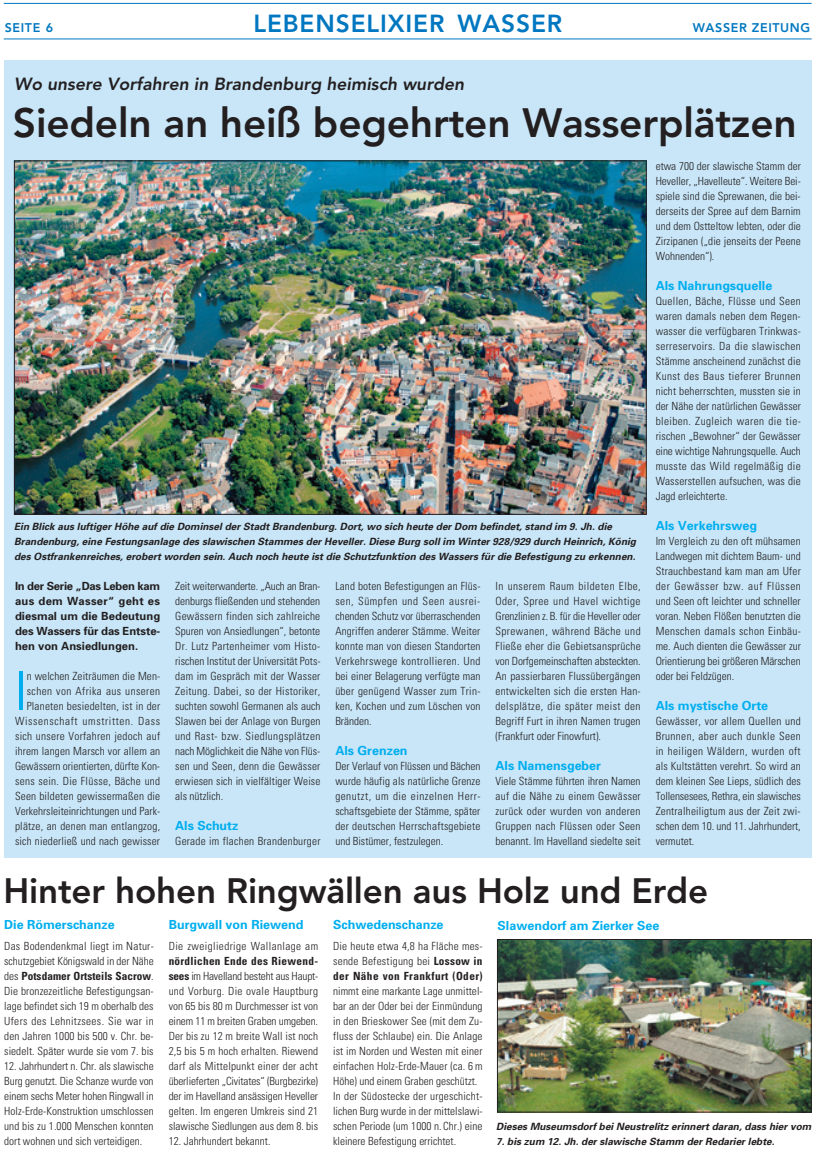
<style>
.page{position:relative;width:815px;height:1152px;background:#fff}
.page>*{position:absolute;margin:0;border:0;box-sizing:border-box;transform-origin:0 0}
.t1{font:300 condensed 52.75px "Univers";color:#00aeef}
.t2{font:800 40.62px "Avenir";letter-spacing:-.005em;color:#231f20}
.t3{font:800 35px "Avenir";letter-spacing:-.005em;color:#231f20}
.t4{font:800 24.5px "Avenir";letter-spacing:.035em;color:#0077c0}
.t5{font:italic 800 17.5px "Avenir";color:#231f20}
.t6{font:700 12.5px "Univers";color:#00aeef}
.t7{font:800 12.5px "Avenir";letter-spacing:.05em;color:#0077c0}
.t8{font:300 condensed 11.25px/15px "Univers";letter-spacing:.01em;color:#231f20;text-align:justify}
.t9{font:700 11.25px/15px "Univers";color:#231f20;text-align:justify}
.t10{font:300 condensed 11.25px "Univers";letter-spacing:.035em;color:#231f20}
.t11{font:italic 700 10px/15px "Univers";color:#231f20}
.s1{font-weight:700}
</style>
<div class="page">
<div style="left:4px;top:60px;width:807px;height:797px;background:#c8e6f8"></div>
<hr style="left:4px;top:3px;width:808px;height:1px;background:#0077c0">
<hr style="left:4px;top:39px;width:808px;height:1px;background:#0077c0">
<img style="left:16px;top:163px;width:628px;height:349px">
<img style="left:499px;top:941px;width:310px;height:169px">
<div style="left:497px;top:939px;width:314px;height:173px;border:1px solid #231f20"></div>
<p class="t7" style="left:5px;top:20px;width:50px">SEITE 6</p>
<h3 class="t4" style="left:253px;top:9px;width:310px">LEBENSELIXIER WASSER</h3>
<p class="t7" style="left:693px;top:20px;width:11px">WASSER</p>
<p class="t7" style="left:752px;top:20px;width:60px">ZEITUNG</p>
<h3 class="t5" style="left:14px;top:74px;width:452px">Wo unsere Vorfahren in Brandenburg heimisch wurden</h3>
<h2 class="t2" style="left:13px;top:99px;width:785px">Siedeln an heiß begehrten Wasserplätzen</h2>
<p class="t11" style="left:14px;top:519px;width:623px">Ein Blick aus luftiger Höhe auf die Dominsel der Stadt Brandenburg. Dort, wo sich heute der Dom befindet, stand im 9. Jh. die<br>Brandenburg, eine Festungsanlage des slawischen Stammes der Heveller. Diese Burg soll im Winter 928/929 durch Heinrich, König des Ostfrankenreiches, erobert worden sein. Auch noch heute ist die Schutzfunktion des Wassers für die Befestigung zu erkennen.</p>
<p class="t9" style="left:15px;top:578px;width:147px">In der Serie „Das Leben kam aus dem Wasser“ geht es diesmal um die Bedeutung des Wassers für das Entste&shy;hen von Ansiedlungen.</p>
<h1 class="t1" style="left:15px;top:659px;width:13px">I</h1>
<p class="t8" style="left:15px;top:668px;width:147px;text-align:right">n welchen Zeiträumen die Men&shy;schen von Afrika aus unseren Planeten besiedelten, ist in der Wissenschaft umstritten. Dass sich unsere Vorfahren jedoch auf ihrem langen Marsch vor allem an Gewässern orientierten, dürfte Kon&shy;sens sein. Die Flüsse, Bäche und Seen bildeten gewissermaßen die Verkehrsleiteinrichtungen und Park&shy;plätze, an denen man entlangzog, sich niederließ und nach gewisser</p>
<p class="t8" style="left:175px;top:578px;width:147px">Zeit weiterwanderte. „Auch an Bran&shy;denburgs fließenden und stehenden Gewässern finden sich zahlreiche Spuren von Ansiedlungen“, betonte Dr. Lutz Partenheimer vom Histo&shy;rischen Institut der Universität Pots&shy;dam im Gespräch mit der Wasser Zeitung. Dabei, so der Historiker, suchten sowohl Germanen als auch Slawen bei der Anlage von Burgen und Rast- bzw. Siedlungsplätzen nach Möglichkeit die Nähe von Flüs&shy;sen und Seen, denn die Gewässer erwiesen sich in vielfältiger Weise als nützlich.</p>
<p class="t6" style="left:175px;top:818px;width:65px">Als Schutz</p>
<p class="t8" style="left:175px;top:833px;width:147px">Gerade im flachen Brandenburger</p>
<p class="t8" style="left:335px;top:578px;width:147px">Land boten Befestigungen an Flüs&shy;sen, Sümpfen und Seen ausrei&shy;chenden Schutz vor überraschenden Angriffen anderer Stämme. Weiter konnte man von diesen Standorten Verkehrswege kontrollieren. Und bei einer Belagerung verfügte man über genügend Wasser zum Trin&shy;ken, Kochen und zum Löschen von Bränden.</p>
<p class="t6" style="left:335px;top:743px;width:74px">Als Grenzen</p>
<p class="t8" style="left:335px;top:758px;width:147px">Der Verlauf von Flüssen und Bächen wurde häufig als natürliche Grenze genutzt, um die einzelnen Herr&shy;schaftsgebiete der Stämme, später der deutschen Herrschaftsgebiete und Bistümer, festzulegen.</p>
<p class="t8" style="left:495px;top:578px;width:147px">In unserem Raum bildeten Elbe, Oder, Spree und Havel wichtige Grenzlinien z.B. für die Heveller oder Sprewanen, während Bäche und Fließe eher die Gebietsansprüche von Dorfgemeinschaften absteckten.<br>An passierbaren Flussübergängen entwickelten sich die ersten Han&shy;delsplätze, die später meist den Begriff Furt in ihren Namen trugen (Frankfurt oder Finowfurt).</p>
<p class="t6" style="left:495px;top:758px;width:107px">Als Namensgeber</p>
<p class="t8" style="left:495px;top:773px;width:147px">Viele Stämme führten ihren Namen auf die Nähe zu einem Gewässer zurück oder wurden von anderen Gruppen nach Flüssen oder Seen benannt. Im Havelland siedelte seit</p>
<p class="t8" style="left:656px;top:158px;width:147px">etwa 700 der slawische Stamm der Heveller, „Havelleute“. Weitere Bei&shy;spiele sind die Sprewanen, die bei&shy;derseits der Spree auf dem Barnim und dem Ostteltow lebten, oder die Zirzipanen („die jenseits der Peene Wohnenden“).</p>
<p class="t6" style="left:656px;top:278px;width:118px">Als Nahrungsquelle</p>
<p class="t8" style="left:656px;top:293px;width:147px">Quellen, Bäche, Flüsse und Seen waren damals neben dem Regen&shy;wasser die verfügbaren Trinkwas&shy;serreservoirs. Da die slawischen Stämme anscheinend zunächst die Kunst des Baus tieferer Brunnen nicht beherrschten, mussten sie in der Nähe der natürlichen Gewässer bleiben. Zugleich waren die tie&shy;rischen „Bewohner“ der Gewässer eine wichtige Nahrungsquelle. Auch musste das Wild regelmäßig die Wasserstellen aufsuchen, was die Jagd erleichterte.</p>
<p class="t6" style="left:656px;top:518px;width:103px">Als Verkehrsweg</p>
<p class="t8" style="left:656px;top:533px;width:147px">Im Vergleich zu den oft mühsamen Landwegen mit dichtem Baum- und Strauchbestand kam man am Ufer der Gewässer bzw. auf Flüssen und Seen oft leichter und schneller voran. Neben Flößen benutzten die Menschen damals schon Einbäu&shy;me. Auch dienten die Gewässer zur Orientierung bei größeren Märschen oder bei Feldzügen.</p>
<p class="t6" style="left:656px;top:698px;width:114px">Als mystische Orte</p>
<p class="t8" style="left:656px;top:713px;width:147px">Gewässer, vor allem Quellen und Brunnen, aber auch dunkle Seen in heiligen Wäldern, wurden oft als Kultstätten verehrt. So wird an dem kleinen See Lieps, südlich des Tollensesees, Rethra, ein slawisches Zentralheiligtum aus der Zeit zwi&shy;schen dem 10. und 11. Jahrhundert, vermutet.</p>
<h3 class="t3" style="left:4px;top:870px;width:706px">Hinter hohen Ringwällen aus Holz und Erde</h3>
<p class="t6" style="left:4px;top:917px;width:112px">Die Römerschanze</p>
<p class="t8" style="left:4px;top:938px;width:151px">Das Bodendenkmal liegt im Natur&shy;schutzgebiet Königswald in der Nähe des <span class="s1">Potsdamer Ortsteils Sacrow</span>.<br>Die bronzezeitliche Befestigungsan&shy;lage befindet sich 19 m oberhalb des Ufers des Lehnitzsees. Sie war in den Jahren 1000 bis 500 v. Chr. be&shy;siedelt. Später wurde sie vom 7. bis</p>
<p class="t8" style="left:4px;top:1058px;width:151px">12. Jahrhundert n. Chr. als slawische Burg genutzt. Die Schanze wurde von einem sechs Meter hohen Ringwall in Holz-Erde-Konstruktion umschlossen und bis zu 1.000 Menschen konnten dort wohnen und sich verteidigen.</p>
<p class="t6" style="left:333px;top:917px;width:112px">Schwedenschanze</p>
<p class="t8" style="left:333px;top:938px;width:151px">Die heute etwa 4,8 ha Fläche mes&shy;sende Befestigung bei <span class="s1">Lossow in der Nähe von Frankfurt (Oder)</span></p>
<p class="t8" style="left:333px;top:983px;width:151px;text-align:left">nimmt eine markante Lage unmittel&shy;bar an der Oder bei der Einmündung in den Brieskower See (mit dem Zu&shy;fluss der Schlaube) ein. Die Anlage ist im Norden und Westen mit einer einfachen Holz-Erde-Mauer (ca. 6m Höhe) und einem Graben geschützt.<br>In der Südostecke der urgeschicht&shy;lichen Burg wurde in der mittelslawi&shy;schen Periode (um 1000 n. Chr.) eine kleinere Befestigung errichtet.</p>
<p class="t6" style="left:169px;top:917px;width:136px">Burgwall von Riewend</p>
<p class="t10" style="left:169px;top:939px;width:151px">Die zweigliedrige Wallanlage am</p>
<p class="t8" style="left:169px;top:953px;width:151px"><span class="s1">nördlichen Ende des Riewend&shy;sees</span> im Havelland besteht aus Haupt&shy;und Vorburg. Die ovale Hauptburg von 65 bis 80 m Durchmesser ist von einem 11 m breiten Graben umgeben.<br>Der bis zu 12 m breite Wall ist noch 2,5 bis 5 m hoch erhalten. Riewend darf als Mittelpunkt einer der acht überlieferten „Civitates“ (Burgbezirke) der im Havelland ansässigen Heveller gelten. Im engeren Umkreis sind 21 slawische Siedlungen aus dem 8. bis</p>
<p class="t8" style="left:169px;top:1133px;width:103px">12. Jahrhundert bekannt.</p>
<p class="t6" style="left:498px;top:917px;width:163px">Slawendorf am Zierker See</p>
<p class="t11" style="left:496px;top:1119px;width:317px">Dieses Museumsdorf bei Neustrelitz erinnert daran, dass hier vom</p>
<p class="t11" style="left:496px;top:1134px;width:280px">7. bis zum 12. Jh. der slawische Stamm der Redarier lebte.</p>
</div>
